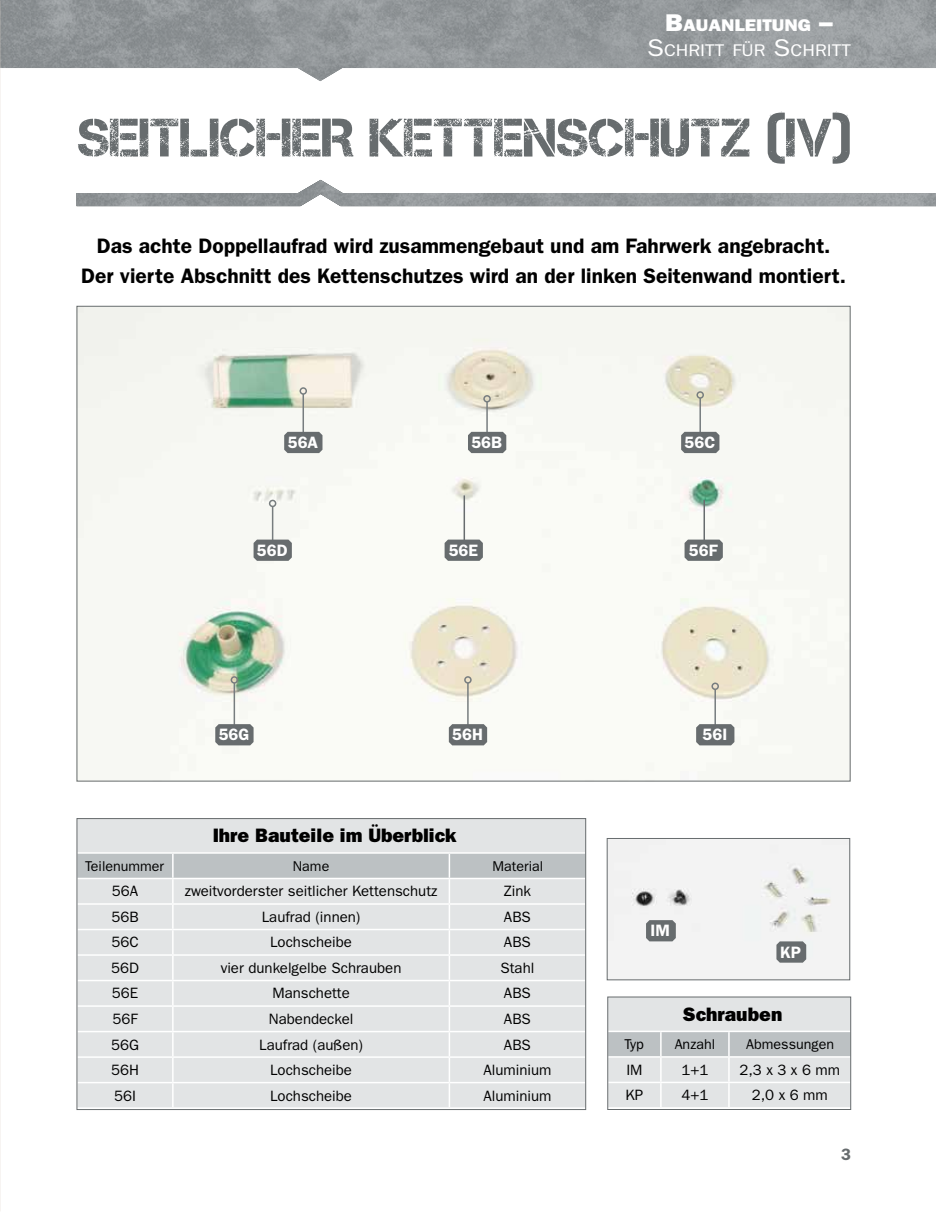
<style>
.page{position:relative;width:936px;height:1212px;background:#fff}
.page>*{position:absolute;margin:0;border:0;box-sizing:border-box;transform-origin:0 0}
.t1{font:54px "Capture Smallz";color:#676c6e}
.t2{font:600 21px/30px "ITC Franklin Gothic Std";color:#000;text-align:center}
.t3{font:19.5px "ITC Franklin Gothic Std Hvy";color:#000}
.t4{font:16.95px "ITC Franklin Gothic Std";color:#fff;scale:1.12 1}
.t5{font:16.95px "ITC Franklin Gothic Std Hvy";color:#fff;scale:1.12 1}
.t6{font:600 16.5px "ITC Franklin Gothic Std";color:#fff}
.t7{font:600 16.5px "ITC Franklin Gothic Std";color:#676c6e}
.t8{font:15px "ITC Franklin Gothic Std";color:#000}
.t9{font:14.25px "ITC Franklin Gothic Std";color:#000}
.s1{font-size:24.3px}
</style>
<div class="page">
<img style="left:0;top:0;width:935px;height:81px">
<img style="left:79px;top:308px;width:769px;height:471px">
<div style="left:608px;top:840px;width:240px;height:138px;background:#f3f3f3"></div>
<div style="left:606px;top:838px;width:244px;height:142px;border:1px solid #676c6e"></div>
<div style="left:77px;top:819px;width:508px;height:34px;background:#e2e4e5"></div>
<svg style="left:79px;top:854px;width:505px;height:253px;background:#e0e2e3"></svg>
<hr style="left:449px;top:1082px;width:136px;height:1px;background:#fff">
<hr style="left:448px;top:1083px;width:2px;height:24px;background:#fff">
<hr style="left:77px;top:852px;width:96px;height:2px;background:#fff">
<hr style="left:173px;top:852px;width:276px;height:2px;background:#fff">
<hr style="left:449px;top:852px;width:136px;height:2px;background:#fff">
<div style="left:77px;top:818px;width:509px;height:292px;border:1px solid #676c6e"></div>
<div style="left:608px;top:997px;width:242px;height:34px;background:#e2e4e5"></div>
<svg style="left:609px;top:1032px;width:240px;height:75px;background:#d7dadb"></svg>
<div style="left:607px;top:996px;width:244px;height:114px;border:1px solid #676c6e"></div>
<hr style="left:302px;top:394px;width:2px;height:45px;background:#777d7f">
<div style="left:299px;top:387px;width:8px;height:8px;border:2px solid #777d7f;border-radius:50%"></div>
<svg style="left:284px;top:432px;width:38px;height:21px"></svg>
<svg style="left:646px;top:920px;width:29px;height:21px"></svg>
<svg style="left:776px;top:941px;width:30px;height:22px"></svg>
<hr style="left:486px;top:402px;width:2px;height:37px;background:#777d7f">
<div style="left:483px;top:395px;width:8px;height:8px;border:2px solid #777d7f;border-radius:50%"></div>
<svg style="left:468px;top:432px;width:38px;height:21px"></svg>
<hr style="left:699px;top:398px;width:2px;height:41px;background:#777d7f">
<div style="left:696px;top:391px;width:8px;height:8px;border:2px solid #777d7f;border-radius:50%"></div>
<svg style="left:681px;top:432px;width:38px;height:21px"></svg>
<hr style="left:272px;top:506px;width:1px;height:41px;background:#777d7f">
<div style="left:269px;top:500px;width:7px;height:7px;border:2px solid #777d7f;border-radius:50%"></div>
<svg style="left:253px;top:540px;width:39px;height:21px"></svg>
<hr style="left:233px;top:683px;width:2px;height:49px;background:#777d7f">
<div style="left:230px;top:676px;width:8px;height:8px;border:2px solid #777d7f;border-radius:50%"></div>
<svg style="left:215px;top:724px;width:38px;height:21px"></svg>
<hr style="left:467px;top:683px;width:1px;height:49px;background:#777d7f">
<div style="left:464px;top:676px;width:7px;height:8px;border:2px solid #777d7f;border-radius:50%"></div>
<svg style="left:449px;top:724px;width:38px;height:21px"></svg>
<hr style="left:714px;top:689px;width:2px;height:43px;background:#777d7f">
<div style="left:711px;top:682px;width:8px;height:8px;border:2px solid #777d7f;border-radius:50%"></div>
<svg style="left:696px;top:724px;width:38px;height:21px"></svg>
<svg style="left:444px;top:540px;width:39px;height:21px"></svg>
<hr style="left:463px;top:495px;width:2px;height:48px;background:#676c6e">
<svg style="left:684px;top:540px;width:38px;height:21px"></svg>
<hr style="left:703px;top:500px;width:2px;height:43px;background:#676c6e">
<svg style="left:77px;top:180px;width:858px;height:26px"></svg>
<p class="t5" style="left:665px;top:15px;width:151px"><span class="s1">B</span>AUANLEITUNG <span class="s1">–</span></p>
<p class="t4" style="left:647px;top:41px;width:183px"><span class="s1">S</span>CHRITT FÜR <span class="s1">S</span>CHRITT</p>
<h1 class="t1" style="left:78px;top:108px;width:774px">SEITLICHER KETTENSCHUTZ (IV)</h1>
<h2 class="t2" style="left:81px;top:231px;width:766px">Das achte Doppellaufrad wird zusammengebaut und am Fahrwerk angebracht.<br>Der vierte Abschnitt des Kettenschutzes wird an der linken Seitenwand montiert.</h2>
<p class="t6" style="left:288px;top:433px;width:32px">56A</p>
<p class="t6" style="left:257px;top:540px;width:32px">56D</p>
<p class="t6" style="left:471px;top:433px;width:32px">56B</p>
<p class="t6" style="left:684px;top:433px;width:32px">56C</p>
<p class="t6" style="left:448px;top:540px;width:31px">56E</p>
<p class="t6" style="left:689px;top:540px;width:30px">56F</p>
<p class="t6" style="left:219px;top:725px;width:32px">56G</p>
<p class="t6" style="left:452px;top:725px;width:32px">56H</p>
<p class="t6" style="left:702px;top:725px;width:26px">56I</p>
<h3 class="t3" style="left:213px;top:824px;width:245px">Ihre Bauteile im Überblick</h3>
<p class="t9" style="left:85px;top:857px;width:80px">Teilenummer</p>
<p class="t9" style="left:293px;top:857px;width:38px">Name</p>
<p class="t9" style="left:492px;top:857px;width:52px">Material</p>
<p class="t8" style="left:112px;top:883px;width:28px">56A</p>
<p class="t8" style="left:185px;top:883px;width:254px">zweitvorderster seitlicher Kettenschutz</p>
<p class="t8" style="left:503px;top:883px;width:29px">Zink</p>
<p class="t8" style="left:111px;top:908px;width:29px">56B</p>
<p class="t8" style="left:262px;top:908px;width:100px">Laufrad (innen)</p>
<p class="t8" style="left:504px;top:908px;width:28px">ABS</p>
<p class="t8" style="left:111px;top:934px;width:29px">56C</p>
<p class="t8" style="left:270px;top:934px;width:83px">Lochscheibe</p>
<p class="t8" style="left:504px;top:934px;width:28px">ABS</p>
<p class="t8" style="left:111px;top:959px;width:29px">56D</p>
<p class="t8" style="left:221px;top:959px;width:182px">vier dunkelgelbe Schrauben</p>
<p class="t8" style="left:500px;top:959px;width:35px">Stahl</p>
<p class="t8" style="left:112px;top:985px;width:28px">56E</p>
<p class="t8" style="left:272px;top:985px;width:79px">Manschette</p>
<p class="t8" style="left:504px;top:985px;width:28px">ABS</p>
<p class="t8" style="left:112px;top:1010px;width:27px">56F</p>
<p class="t8" style="left:269px;top:1010px;width:86px">Nabendeckel</p>
<p class="t8" style="left:504px;top:1010px;width:28px">ABS</p>
<p class="t8" style="left:111px;top:1036px;width:29px">56G</p>
<p class="t8" style="left:259px;top:1036px;width:105px">Laufrad (außen)</p>
<p class="t8" style="left:504px;top:1036px;width:28px">ABS</p>
<p class="t8" style="left:111px;top:1061px;width:29px">56H</p>
<p class="t8" style="left:270px;top:1061px;width:83px">Lochscheibe</p>
<p class="t8" style="left:483px;top:1061px;width:70px">Aluminium</p>
<p class="t8" style="left:114px;top:1087px;width:23px">56I</p>
<p class="t8" style="left:270px;top:1087px;width:83px">Lochscheibe</p>
<p class="t8" style="left:483px;top:1087px;width:70px">Aluminium</p>
<p class="t6" style="left:650px;top:921px;width:21px">IM</p>
<p class="t6" style="left:780px;top:942px;width:22px">KP</p>
<h3 class="t3" style="left:682px;top:1002px;width:101px">Schrauben</h3>
<p class="t9" style="left:624px;top:1036px;width:21px">Typ</p>
<p class="t9" style="left:674px;top:1036px;width:42px">Anzahl</p>
<p class="t9" style="left:746px;top:1036px;width:89px">Abmessungen</p>
<p class="t8" style="left:626px;top:1061px;width:18px">IM</p>
<p class="t8" style="left:681px;top:1061px;width:28px">1+1</p>
<p class="t8" style="left:739px;top:1061px;width:102px">2,3 x 3 x 6 mm</p>
<p class="t8" style="left:625px;top:1086px;width:19px">KP</p>
<p class="t8" style="left:681px;top:1086px;width:28px">4+1</p>
<p class="t8" style="left:751px;top:1086px;width:78px">2,0 x 6 mm</p>
<p class="t7" style="left:840px;top:1144px;width:11px">3</p>
</div>
